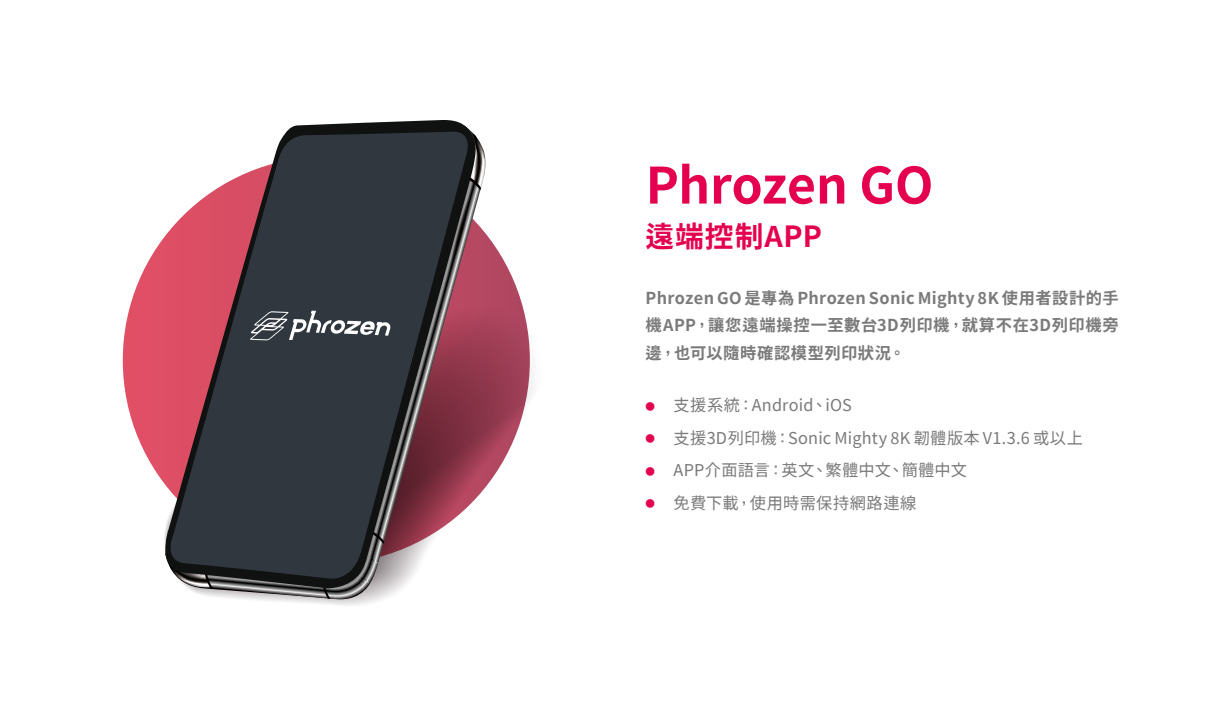
<style>
.page{position:relative;width:1205px;height:709px;background:#fff}
.page>*{position:absolute;margin:0;border:0;box-sizing:border-box;transform-origin:0 0}
.t1{font:700 50px "Taipei Sans TC Beta";letter-spacing:-.005em;color:#e5004f}
.t2{font:700 28.75px "Taipei Sans TC Beta";letter-spacing:.03em;color:#e5004f}
.t3{font:700 16.25px/27.5px "Taipei Sans TC Beta";letter-spacing:.035em;color:#7b7a7b;text-align:justify}
.t4{font:16.25px/32.5px "Taipei Sans TC Beta";letter-spacing:.015em;color:#7b7a7b}
.t5{font:700 9.5px "Taipei Sans TC Beta";color:#e5004f}
</style>
<div class="page">
<svg style="left:123px;top:157px;width:407px;height:407px;background:#c0485f"></svg>
<svg style="left:252px;top:157px;width:235px;height:444px"></svg>
<svg style="left:478px;top:139px;width:7px;height:51px"></svg>
<svg style="left:188px;top:588px;width:228px;height:10px"></svg>
<svg style="left:181px;top:120px;width:297px;height:468px"></svg>
<svg style="left:162px;top:131px;width:313px;height:451px;background:#624b54"></svg>
<svg style="left:449px;top:196px;width:21px;height:72px;background:#56464a"></svg>
<svg style="left:250px;top:311px;width:140px;height:29px"></svg>
<h1 class="t1" style="left:645px;top:157px;width:289px">Phrozen GO</h1>
<h2 class="t2" style="left:645px;top:220px;width:178px">遠端控制APP</h2>
<p class="t3" style="left:645px;top:284px;width:475px">Phrozen GO 是專為 Phrozen Sonic Mighty 8K 使用者設計的手機APP，讓您遠端操控一至數台3D列印機，就算不在3D列印機旁邊，也可以隨時確認模型列印狀況。</p>
<p class="t5" style="left:645px;top:400px;width:11px">●</p>
<p class="t5" style="left:645px;top:433px;width:11px">●</p>
<p class="t5" style="left:645px;top:465px;width:11px">●</p>
<p class="t5" style="left:645px;top:498px;width:11px">●</p>
<p class="t4" style="left:673px;top:389px;width:411px">支援系統：Android、iOS<br>支援3D列印機：Sonic Mighty 8K 韌體版本 V1.3.6 或以上<br>APP介面語言：英文、繁體中文、簡體中文<br>免費下載，使用時需保持網路連線</p>
</div>
